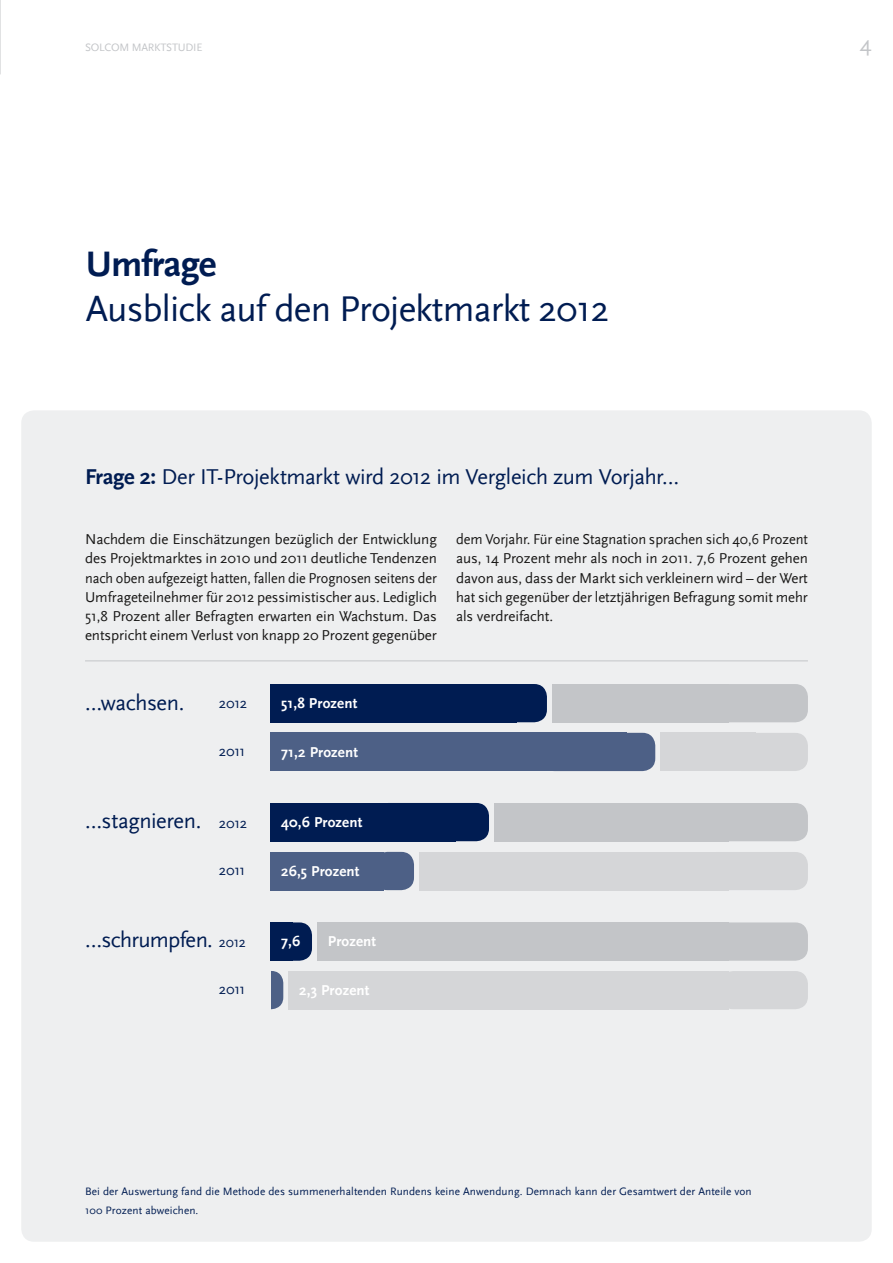
<style>
.page{position:relative;width:893px;height:1263px;background:#fff}
.page>*{position:absolute;margin:0;border:0;box-sizing:border-box;transform-origin:0 0}
.t1{font:37.5px "Scala Sans";letter-spacing:-.02em;color:#001c52}
.t2{font:700 37.5px "Scala Sans";letter-spacing:-.02em;color:#001c52}
.t3{font:22.5px "Scala Sans";letter-spacing:-.02em;color:#001c52}
.t4{font:22.5px "Scala Sans";color:#c3c5c8}
.t5{font:15px/19.2px "Scala Sans";letter-spacing:-.005em;color:#181716;text-align:justify}
.t6{font:15px/19.2px "Scala Sans";letter-spacing:-.005em;color:#181716;text-align:justify;scale:.96 1}
.t7{font:700 15px "Scala Sans";letter-spacing:.01em;color:#fff}
.t8{font:15px "Scala Sans";letter-spacing:-.02em;color:#001c52}
.t9{font:11.25px/19.2px "Scala Sans";letter-spacing:.01em;color:#001c52}
.t10{font:11.25px "Scala Sans";letter-spacing:-.02em;color:#c3c5c8}
.s1{font-weight:700}
.s2{font-size:15px}
</style>
<div class="page">
<div style="left:21px;top:410px;width:851px;height:832px;background:#eeeff0;border-radius:13px"></div>
<div style="left:271px;top:684px;width:246px;height:38px;background:#001c52"></div>
<div style="left:435px;top:684px;width:112px;height:38px;background:#001c52;border-radius:13px"></div>
<div style="left:680px;top:684px;width:128px;height:38px;background:#c3c5c8;border-radius:13px"></div>
<div style="left:552px;top:684px;width:177px;height:38px;background:#c3c5c8"></div>
<div style="left:271px;top:733px;width:356px;height:38px;background:#4d6086"></div>
<div style="left:542px;top:733px;width:113px;height:38px;background:#4d6086;border-radius:13px"></div>
<div style="left:729px;top:733px;width:79px;height:38px;background:#d5d6d8;border-radius:13px"></div>
<div style="left:661px;top:733px;width:95px;height:38px;background:#d5d6d8"></div>
<div style="left:271px;top:803px;width:185px;height:38px;background:#001c52"></div>
<div style="left:376px;top:803px;width:113px;height:38px;background:#001c52;border-radius:13px"></div>
<div style="left:696px;top:803px;width:112px;height:38px;background:#c3c5c8;border-radius:13px"></div>
<div style="left:494px;top:803px;width:235px;height:38px;background:#c3c5c8"></div>
<div style="left:271px;top:922px;width:22px;height:39px;background:#001c52"></div>
<div style="left:274px;top:922px;width:38px;height:39px;background:#001c52;border-radius:13px"></div>
<div style="left:696px;top:922px;width:112px;height:39px;background:#c3c5c8;border-radius:13px"></div>
<div style="left:317px;top:922px;width:412px;height:39px;background:#c3c5c8"></div>
<div style="left:271px;top:852px;width:113px;height:38px;background:#4d6086"></div>
<div style="left:375px;top:852px;width:39px;height:38px;background:#4d6086;border-radius:13px"></div>
<div style="left:704px;top:852px;width:104px;height:38px;background:#d5d6d8;border-radius:13px"></div>
<div style="left:419px;top:852px;width:310px;height:38px;background:#d5d6d8"></div>
<div style="left:257px;top:971px;width:26px;height:38px;background:#4d6086;border-radius:12px"></div>
<div style="left:720px;top:971px;width:88px;height:38px;background:#d5d6d8;border-radius:13px"></div>
<div style="left:289px;top:971px;width:440px;height:38px;background:#d5d6d8"></div>
<hr style="left:0;top:0;width:1px;height:74px;background:#c3c5c8">
<hr style="left:85px;top:660px;width:723px;height:1px;background:#c3c5c8">
<div style="left:250px;top:965px;width:21px;height:58px;background:#eeeff0"></div>
<p class="t10" style="left:85px;top:41px;width:119px">SOLCOM MARKTSTUDIE</p>
<h2 class="t4" style="left:860px;top:31px;width:13px">4</h2>
<h1 class="t2" style="left:86px;top:242px;width:132px">Umfrage</h1>
<h1 class="t1" style="left:86px;top:288px;width:525px">Ausblick auf den Projektmarkt 2012</h1>
<h2 class="t3" style="left:85px;top:464px;width:596px"><span class="s1">Frage 2:</span> Der IT-Projektmarkt wird 2012 im Vergleich zum Vorjahr…</h2>
<p class="t5" style="left:85px;top:530px;width:353px">Nachdem die Einschätzungen bezüglich der Entwicklung des Projektmarktes in 2010 und 2011 deutliche Tendenzen nach oben aufgezeigt hatten, fallen die Prognosen seitens der Umfrageteilnehmer für 2012 pessimistischer aus. Lediglich 51,8 Prozent aller Befragten erwarten ein Wachstum. Das entspricht einem Verlust von knapp 20 Prozent gegenüber</p>
<p class="t6" style="left:456px;top:530px;width:368px">dem Vorjahr. Für eine Stagnation sprachen sich 40,6 Prozent aus, 14 Prozent mehr als noch in 2011. 7,6 Prozent gehen davon aus, dass der Markt sich verkleinern wird – der Wert hat sich gegenüber der letztjährigen Befragung somit mehr als verdreifacht.</p>
<h2 class="t3" style="left:85px;top:690px;width:101px">…wachsen.</h2>
<p class="t8" style="left:219px;top:695px;width:30px">2012</p>
<p class="t7" style="left:281px;top:694px;width:78px">51,8 Prozent</p>
<p class="t8" style="left:219px;top:743px;width:28px">2011</p>
<p class="t7" style="left:281px;top:743px;width:78px">71,2 Prozent</p>
<h2 class="t3" style="left:85px;top:808px;width:164px">…stagnieren. <span class="s2">2012</span></h2>
<p class="t7" style="left:281px;top:813px;width:83px">40,6 Prozent</p>
<p class="t8" style="left:219px;top:862px;width:28px">2011</p>
<p class="t7" style="left:281px;top:862px;width:80px">26,5 Prozent</p>
<h2 class="t3" style="left:85px;top:927px;width:162px">…schrumpfen. <span class="s2">2012</span></h2>
<p class="t7" style="left:281px;top:933px;width:21px">7,6</p>
<p class="t7" style="left:328px;top:933px;width:50px">Prozent</p>
<p class="t8" style="left:219px;top:981px;width:28px">2011</p>
<p class="t7" style="left:299px;top:981px;width:72px">2,3 Prozent</p>
<p class="t9" style="left:85px;top:1182px;width:668px">Bei der Auswertung fand die Methode des summenerhaltenden Rundens keine Anwendung. Demnach kann der Gesamtwert der Anteile von<br>100 Prozent abweichen.</p>
</div>
